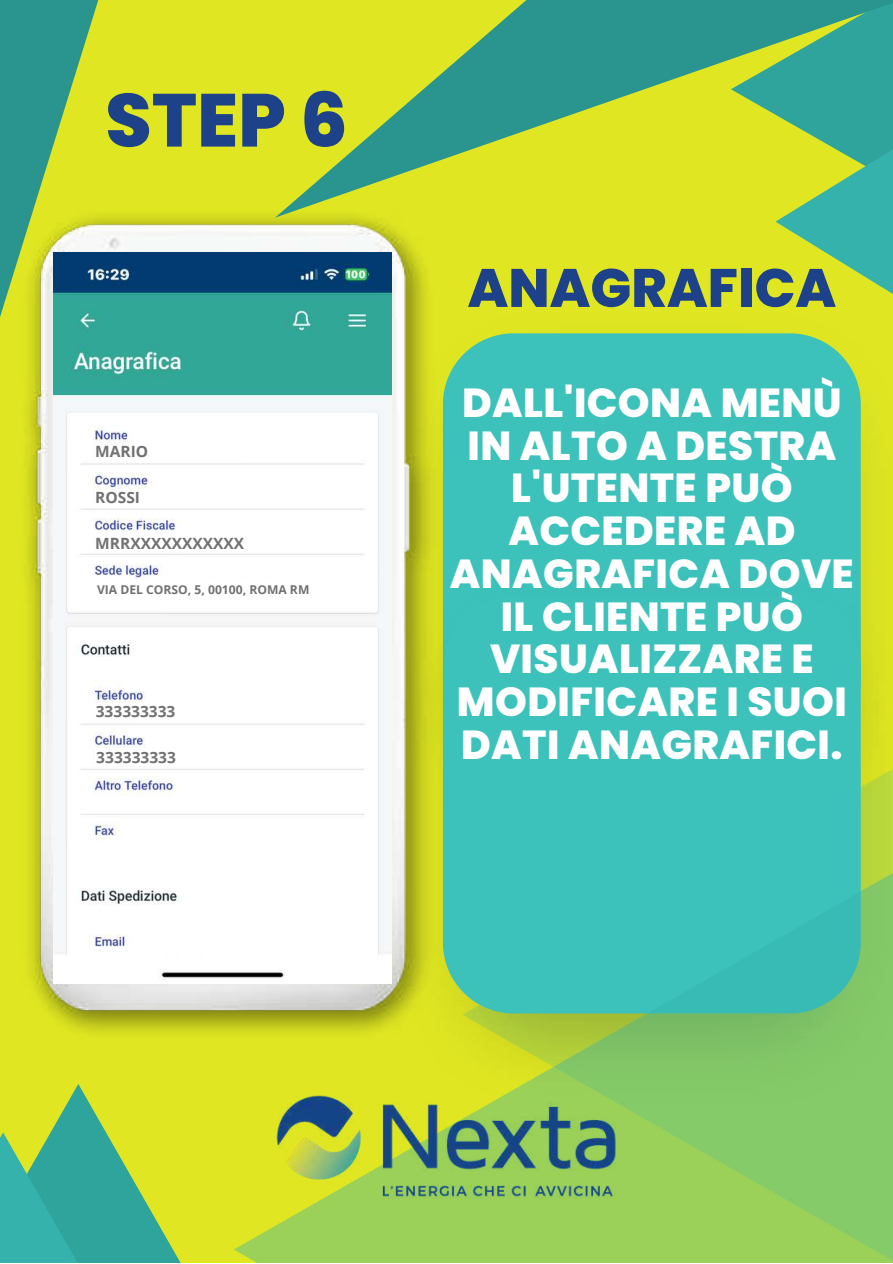
<style>
.page{position:relative;width:893px;height:1264px;background:#fff}
.page>*{position:absolute;margin:0;border:0;box-sizing:border-box;transform-origin:0 0}
.t1{font:800 75px "Poppins";color:#1d4289}
.t2{font:800 54px "Poppins";color:#1d4289}
.t3{font:800 40.5px/42.8px "Poppins";letter-spacing:.01em;color:#fff;text-align:center}
.t4{font:700 15.45px "Open Sans";color:#717171}
.t5{font:700 12.15px "Open Sans";color:#717171}
</style>
<div class="page">
<div style="left:0;top:0;width:892px;height:1262px;background:#e0e722"></div>
<div style="left:443px;top:333px;width:417px;height:241px;background:#3cc2bb"></div>
<svg style="left:775px;top:218px;width:117px;height:148px"></svg>
<svg style="left:51px;top:1084px;width:109px;height:178px"></svg>
<svg style="left:0;top:1132px;width:137px;height:130px;background:#42af94"></svg>
<svg style="left:443px;top:333px;width:249px;height:69px;background:#47c4b0"></svg>
<img style="left:28px;top:217px;width:406px;height:815px">
<img style="left:400px;top:574px;width:492px;height:285px">
<div style="left:443px;top:596px;width:417px;height:263px;background:#3cc2bb"></div>
<svg style="left:732px;top:859px;width:160px;height:403px;background:#70c67e"></svg>
<svg style="left:0;top:0;width:220px;height:475px"></svg>
<svg style="left:275px;top:0;width:617px;height:218px"></svg>
<img style="left:160px;top:859px;width:572px;height:403px">
<img style="left:54px;top:252px;width:337px;height:731px">
<div style="left:95px;top:445px;width:148px;height:16px;background:#fff"></div>
<div style="left:95px;top:490px;width:148px;height:16px;background:#fff"></div>
<div style="left:95px;top:534px;width:148px;height:16px;background:#fff"></div>
<div style="left:89px;top:579px;width:216px;height:18px;background:#fff"></div>
<div style="left:95px;top:748px;width:216px;height:17px;background:#fff"></div>
<h1 class="t1" style="left:105px;top:68px;width:244px">STEP 6</h1>
<p class="t4" style="left:95px;top:440px;width:55px">MARIO</p>
<p class="t4" style="left:95px;top:486px;width:46px">ROSSI</p>
<p class="t4" style="left:95px;top:532px;width:150px">MRRXXXXXXXXXXX</p>
<p class="t5" style="left:97px;top:581px;width:214px">VIA DEL CORSO, 5, 00100, ROMA RM</p>
<p class="t4" style="left:96px;top:700px;width:81px">333333333</p>
<p class="t4" style="left:96px;top:746px;width:81px">333333333</p>
<h2 class="t2" style="left:467px;top:250px;width:370px">ANAGRAFICA</h2>
<p class="t3" style="left:450px;top:381px;width:405px">DALL'ICONA MENÙ<br>IN ALTO A DESTRA<br>L'UTENTE PUÒ<br>ACCEDERE AD<br>ANAGRAFICA DOVE<br>IL CLIENTE PUÒ<br>VISUALIZZARE E<br>MODIFICARE I SUOI<br>DATI ANAGRAFICI.</p>
</div>
